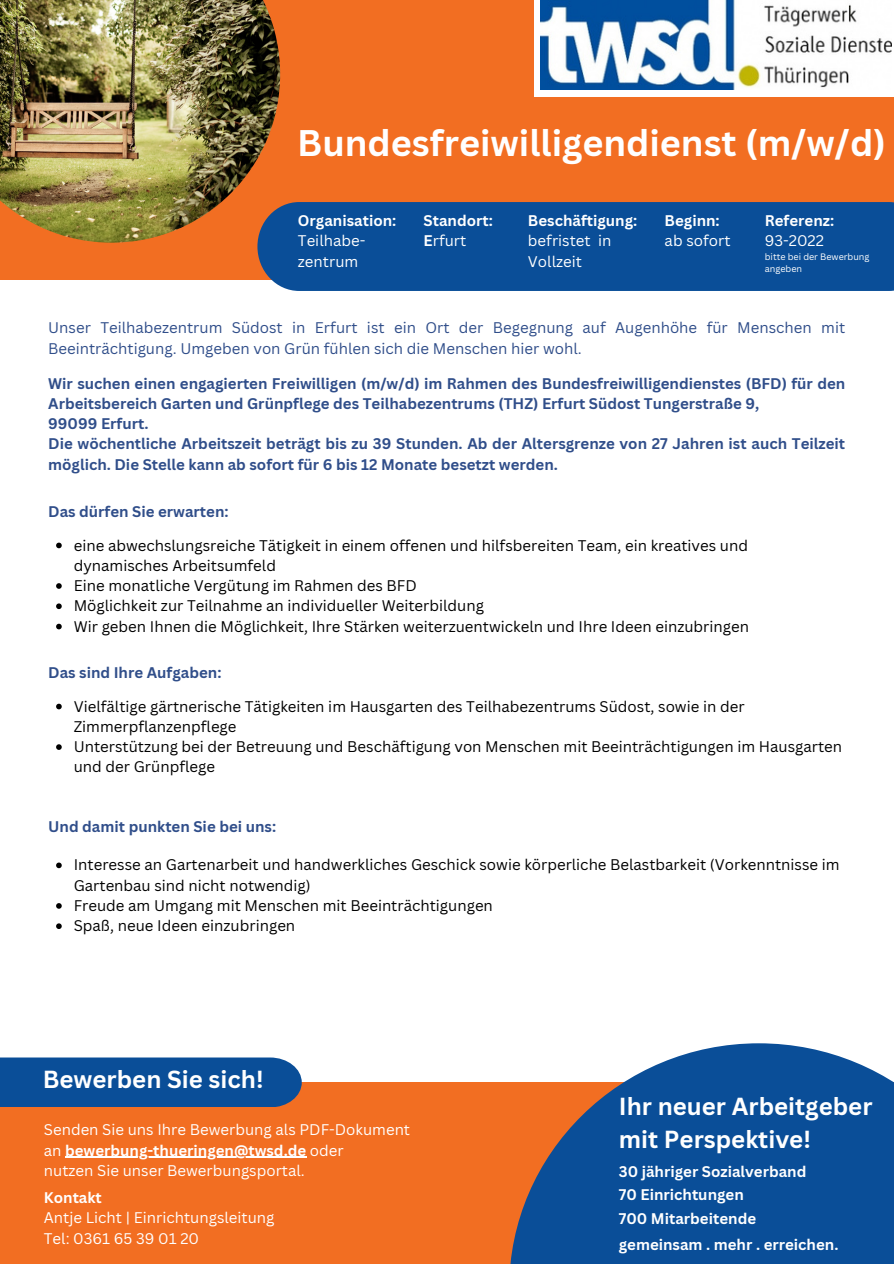
<style>
.page{position:relative;width:894px;height:1264px;background:#fff}
.page>*{position:absolute;margin:0;border:0;box-sizing:border-box;transform-origin:0 0}
.t1{font:700 36px "Canva Sans";color:#fff}
.t2{font:700 24px "Canva Sans";color:#fff}
.t3{font:15px/20.2px "Canva Sans";color:#000}
.t4{font:700 15px/20.2px "Canva Sans";color:#304e8a}
.t5{font:15px "Canva Sans";color:#fff}
.t6{font:700 15px "Canva Sans";color:#fff}
.t7{font:15px/20.2px "Canva Sans";color:#304e8a}
.t8{font:9px "Canva Sans";color:#fff}
.s1{font-weight:700}
.s2{font-weight:400}
</style>
<div class="page">
<div style="left:0;top:0;width:893px;height:280px;background:#f26e22"></div>
<img style="left:0;top:0;width:280px;height:243px">
<div style="left:257px;top:202px;width:636px;height:89px;background:#0a4e98"></div>
<div style="left:534px;top:0;width:359px;height:97px;background:#fff"></div>
<svg style="left:56px;top:542px;width:6px;height:6px"></svg>
<svg style="left:56px;top:583px;width:6px;height:6px"></svg>
<svg style="left:56px;top:603px;width:6px;height:6px"></svg>
<svg style="left:56px;top:623px;width:6px;height:6px"></svg>
<svg style="left:56px;top:703px;width:6px;height:6px"></svg>
<svg style="left:56px;top:744px;width:6px;height:6px"></svg>
<svg style="left:56px;top:862px;width:6px;height:6px"></svg>
<svg style="left:56px;top:903px;width:6px;height:5px"></svg>
<svg style="left:56px;top:923px;width:6px;height:6px"></svg>
<div style="left:0;top:1082px;width:893px;height:181px;background:#f26e22"></div>
<svg style="left:510px;top:1043px;width:383px;height:220px;fill:#0a4e98"></svg>
<div style="left:0;top:1057px;width:302px;height:49px;background:#0a4e98"></div>
<img style="left:540px;top:1px;width:351px;height:89px">
<hr style="left:65px;top:1156px;width:241px;height:1px;background:#fff">
<p class="t1" style="left:297px;top:117px;width:590px">Bundesfreiwilligendienst (m/w/d)</p>
<p class="t6" style="left:298px;top:210px;width:100px">Organisation:</p>
<p class="t5" style="left:298px;top:230px;width:69px">Teilhabe-</p>
<p class="t5" style="left:298px;top:251px;width:62px">zentrum</p>
<p class="t6" style="left:423px;top:210px;width:71px">Standort:</p>
<p class="t5" style="left:423px;top:230px;width:44px"><span class="s1">E</span>rfurt</p>
<p class="t6" style="left:528px;top:210px;width:111px">Beschäftigung:</p>
<p class="t5" style="left:528px;top:230px;width:85px">befristet in</p>
<p class="t5" style="left:528px;top:251px;width:55px">Vollzeit</p>
<p class="t6" style="left:664px;top:210px;width:57px">Beginn:</p>
<p class="t5" style="left:664px;top:230px;width:67px">ab sofort</p>
<p class="t6" style="left:764px;top:210px;width:71px">Referenz:</p>
<p class="t5" style="left:764px;top:230px;width:61px">93-2022</p>
<p class="t8" style="left:764px;top:250px;width:106px">bitte bei der Bewerbung</p>
<p class="t8" style="left:764px;top:262px;width:39px">angeben</p>
<p class="t7" style="left:48px;top:317px;width:798px">Unser Teilhabezentrum Südost in Erfurt ist ein Ort der Begegnung auf Augenhöhe für Menschen mit<br>Beeinträchtigung. Umgeben von Grün fühlen sich die Menschen hier wohl.</p>
<p class="t4" style="left:48px;top:372px;width:798px">Wir suchen einen engagierten Freiwilligen (m/w/d) im Rahmen des Bundesfreiwilligendienstes (BFD) für den<br>Arbeitsbereich Garten und Grünpflege des Teilhabezentrums (THZ) Erfurt Südost Tungerstraße 9,</p>
<p class="t4" style="left:48px;top:413px;width:102px">99099 Erfurt.</p>
<p class="t4" style="left:48px;top:433px;width:798px">Die wöchentliche Arbeitszeit beträgt bis zu 39 Stunden. Ab der Altersgrenze von 27 Jahren ist auch Teilzeit möglich. Die Stelle kann ab sofort für 6 bis 12 Monate besetzt werden.</p>
<p class="t4" style="left:48px;top:501px;width:182px">Das dürfen Sie erwarten:</p>
<p class="t3" style="left:74px;top:534px;width:675px">eine abwechslungsreiche Tätigkeit in einem offenen und hilfsbereiten Team, ein kreatives und dynamisches Arbeitsumfeld</p>
<p class="t3" style="left:74px;top:575px;width:344px">Eine monatliche Vergütung im Rahmen des BFD</p>
<p class="t3" style="left:74px;top:595px;width:411px">Möglichkeit zur Teilnahme an individueller Weiterbildung</p>
<p class="t3" style="left:74px;top:615px;width:676px">Wir geben Ihnen die Möglichkeit, Ihre Stärken weiterzuentwickeln und Ihre Ideen einzubringen</p>
<p class="t4" style="left:48px;top:662px;width:175px">Das sind Ihre Aufgaben:</p>
<p class="t3" style="left:74px;top:695px;width:672px">Vielfältige gärtnerische Tätigkeiten im Hausgarten des Teilhabezentrums Südost, sowie in der<br>Zimmerpflanzenpflege</p>
<p class="t3" style="left:74px;top:736px;width:769px">Unterstützung bei der Betreuung und Beschäftigung von Menschen mit Beeinträchtigungen im Hausgarten und der Grünpflege</p>
<p class="t4" style="left:48px;top:816px;width:229px">Und damit punkten Sie bei uns:</p>
<p class="t3" style="left:74px;top:854px;width:767px">Interesse an Gartenarbeit und handwerkliches Geschick sowie körperliche Belastbarkeit (Vorkenntnisse im<br>Gartenbau sind nicht notwendig)</p>
<p class="t3" style="left:74px;top:895px;width:420px">Freude am Umgang mit Menschen mit Beeinträchtigungen</p>
<p class="t3" style="left:74px;top:915px;width:223px">Spaß, neue Ideen einzubringen</p>
<p class="t2" style="left:43px;top:1062px;width:222px">Bewerben Sie sich!</p>
<p class="t5" style="left:44px;top:1119px;width:367px">Senden Sie uns Ihre Bewerbung als PDF-Dokument</p>
<p class="t6" style="left:44px;top:1139px;width:301px"><span class="s2">an</span> bewerbung-thueringen@twsd.de <span class="s2">oder</span></p>
<p class="t5" style="left:44px;top:1159px;width:262px">nutzen Sie unser Bewerbungsportal.</p>
<p class="t6" style="left:44px;top:1186px;width:59px">Kontakt</p>
<p class="t5" style="left:44px;top:1207px;width:232px">Antje Licht | Einrichtungsleitung</p>
<p class="t5" style="left:44px;top:1227px;width:157px">Tel: 0361 65 39 01 20</p>
<p class="t2" style="left:618px;top:1089px;width:255px">Ihr neuer Arbeitgeber</p>
<p class="t2" style="left:618px;top:1121px;width:193px">mit Perspektive!</p>
<p class="t6" style="left:618px;top:1161px;width:189px">30 jähriger Sozialverband</p>
<p class="t6" style="left:618px;top:1183px;width:126px">70 Einrichtungen</p>
<p class="t6" style="left:618px;top:1207px;width:139px">700 Mitarbeitende</p>
<p class="t6" style="left:618px;top:1233px;width:221px">gemeinsam . mehr . erreichen.</p>
</div>
